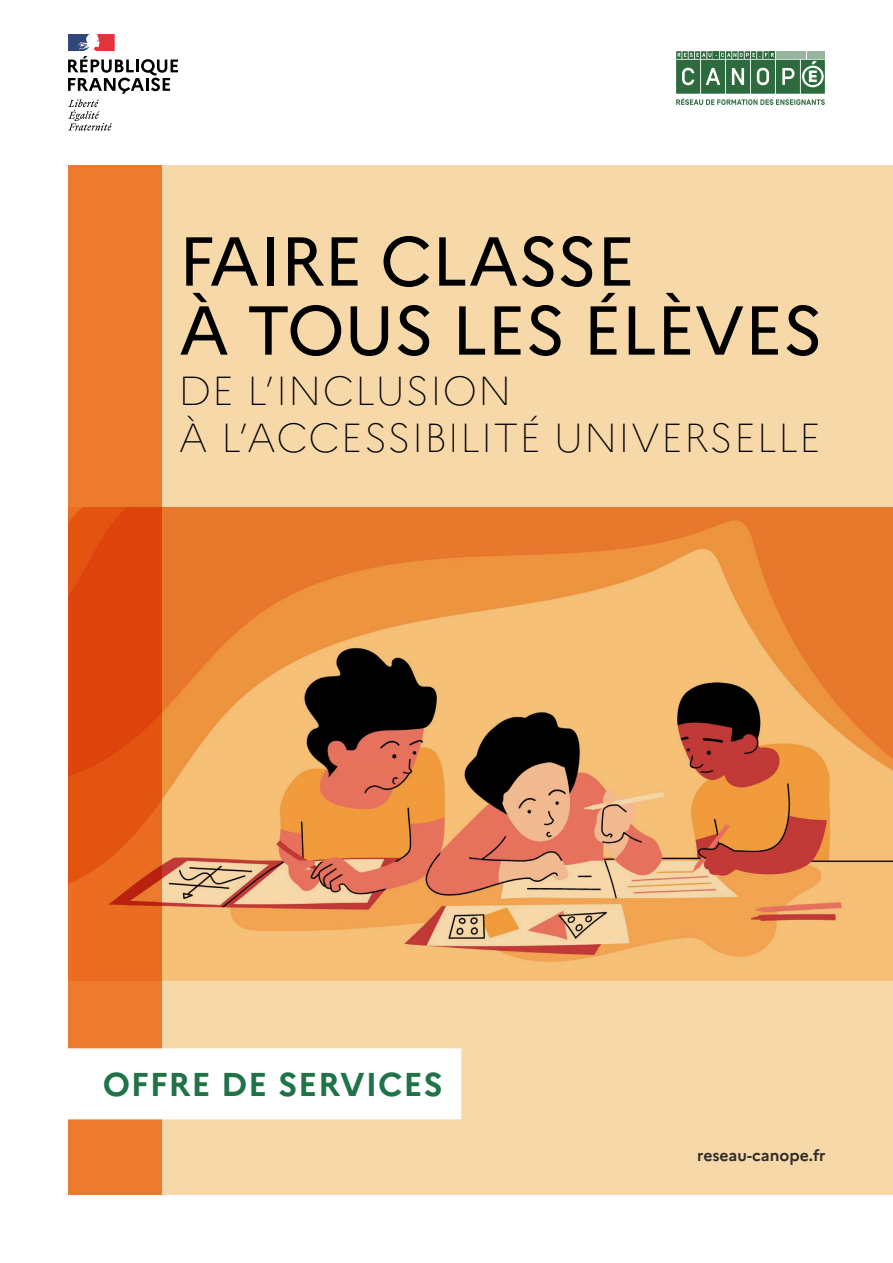
<style>
.page{position:relative;width:893px;height:1263px;background:#fff}
.page>*{position:absolute;margin:0;border:0;box-sizing:border-box;transform-origin:0 0}
.t1{font:69px/69px "Marianne";letter-spacing:-.01em;color:#000}
.t2{font:100 40.5px/46.5px "Marianne";letter-spacing:.025em;color:#000}
.t3{font:700 33px "Marianne";letter-spacing:.025em;color:#1f7347}
.t4{font:700 15.75px "Marianne";color:#302c28}
</style>
<div class="page">
<div style="left:68px;top:166px;width:825px;height:1029px;background:#f6d8a9"></div>
<div style="left:68px;top:166px;width:94px;height:1029px;background:#ec7b30"></div>
<svg style="left:676px;top:51px;width:149px;height:54px"></svg>
<svg style="left:68px;top:34px;width:110px;height:97px"></svg>
<img style="left:68px;top:507px;width:825px;height:474px">
<div style="left:68px;top:1049px;width:393px;height:69px;background:#fff"></div>
<div style="left:67px;top:1048px;width:394px;height:71px;border:2px solid #fff"></div>
<h1 class="t1" style="left:179px;top:221px;width:646px">FAIRE CLASSE<br>À TOUS LES ÉLÈVES</h1>
<p class="t2" style="left:179px;top:365px;width:644px">DE L’INCLUSION<br>À L’ACCESSIBILITÉ UNIVERSELLE</p>
<p class="t3" style="left:103px;top:1059px;width:341px">OFFRE DE SERVICES</p>
<p class="t4" style="left:697px;top:1143px;width:130px">reseau-canope.fr</p>
</div>
